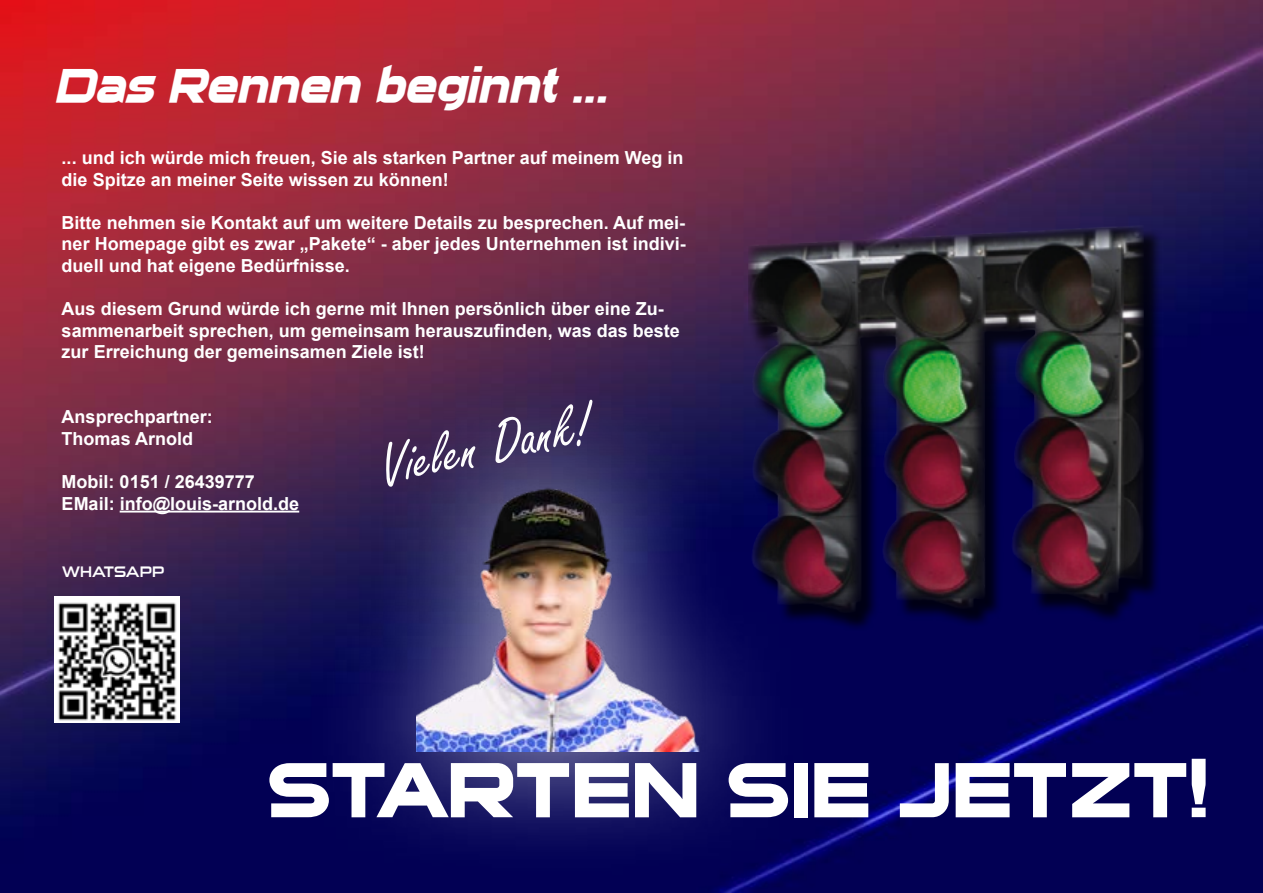
<style>
.page{position:relative;width:1263px;height:893px;background:#fff}
.page>*{position:absolute;margin:0;border:0;box-sizing:border-box;transform-origin:0 0}
.t1{font:700 72px "Sui Generis";color:#fff}
.t2{font:63px "Freestyle Script";color:#fdfdfd}
.t3{font:italic 700 45px "Sui Generis";color:#fff}
.t4{font:700 18px/21.6px "Arial";color:#fff}
.t5{font:15px "Sui Generis Rg";color:#fff}
</style>
<div class="page">
<img style="left:0;top:0;width:1263px;height:893px">
<img style="left:748px;top:158px;width:395px;height:474px">
<div style="left:733px;top:206px;width:426px;height:425px;background:#000;opacity:.5"></div>
<hr style="left:120px;top:511px;width:179px;height:2px;background:#fff">
<img style="left:54px;top:597px;width:126px;height:126px">
<div style="left:300px;top:372px;width:510px;height:504px;background:#fff;opacity:.75"></div>
<img style="left:417px;top:474px;width:289px;height:278px">
<h3 class="t3" style="left:54px;top:62px;width:555px">Das Rennen beginnt ...</h3>
<p class="t4" style="left:62px;top:147px;width:623px">... und ich würde mich freuen, Sie als starken Partner auf meinem Weg in die Spitze an meiner Seite wissen zu können!</p>
<p class="t4" style="left:62px;top:212px;width:626px;text-align:justify">Bitte nehmen sie Kontakt auf um weitere Details zu besprechen. Auf mei&shy;ner Homepage gibt es zwar „Pakete“ - aber jedes Unternehmen ist indivi&shy;duell und hat eigene Bedürfnisse.</p>
<p class="t4" style="left:62px;top:298px;width:620px">Aus diesem Grund würde ich gerne mit Ihnen persönlich über eine Zu&shy;sammenarbeit sprechen, um gemeinsam herauszufinden, was das beste zur Erreichung der gemeinsamen Ziele ist!</p>
<p class="t4" style="left:62px;top:406px;width:153px">Ansprechpartner:<br>Thomas Arnold</p>
<p class="t4" style="left:62px;top:471px;width:239px">Mobil: 0151 / 26439777<br>EMail: info@louis-arnold.de</p>
<p class="t5" style="left:62px;top:563px;width:104px">WHATSAPP</p>
<h2 class="t2" style="left:373px;top:433px;width:216px;rotate:-12deg">Vielen Dank!</h2>
<h1 class="t1" style="left:267px;top:752px;width:943px">STARTEN SIE JETZT!</h1>
</div>
